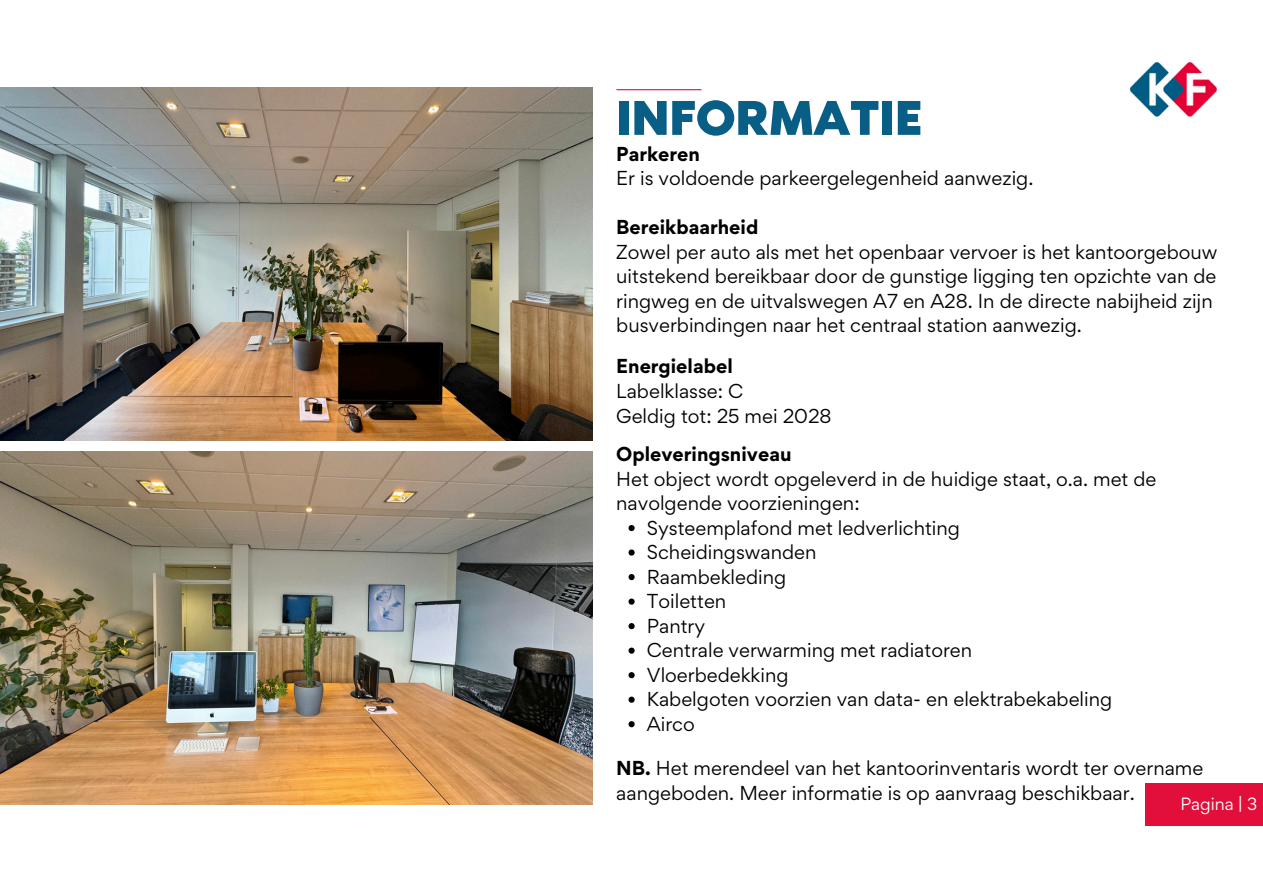
<style>
.page{position:relative;width:1263px;height:894px;background:#fff}
.page>*{position:absolute;margin:0;border:0;box-sizing:border-box;transform-origin:0 0}
.t1{font:61.35px "RTL Media Pro Medium";color:#095e86}
.t2{font:18px/24.5px "Gordita";color:#000}
.t3{font:15.75px "Gordita";color:#fff}
.s1{font-weight:700}
</style>
<div class="page">
<hr style="left:617px;top:89px;width:84px;height:1px;background:#e10f3a">
<img style="left:1130px;top:62px;width:87px;height:55px">
<div style="left:1146px;top:782px;width:117px;height:43px;background:#e10f3a"></div>
<img style="left:0;top:87px;width:593px;height:353px">
<img style="left:0;top:451px;width:593px;height:353px">
<svg style="left:628px;top:525px;width:7px;height:6px"></svg>
<svg style="left:628px;top:549px;width:7px;height:6px"></svg>
<svg style="left:628px;top:574px;width:7px;height:6px"></svg>
<svg style="left:628px;top:598px;width:7px;height:6px"></svg>
<svg style="left:628px;top:623px;width:7px;height:6px"></svg>
<svg style="left:628px;top:647px;width:7px;height:6px"></svg>
<svg style="left:628px;top:672px;width:7px;height:6px"></svg>
<svg style="left:628px;top:696px;width:7px;height:6px"></svg>
<svg style="left:628px;top:721px;width:7px;height:6px"></svg>
<p class="t1" style="left:616px;top:91px;width:308px">INFORMATIE</p>
<h2 class="t2" style="left:616px;top:141px;width:419px"><span class="s1">Parkeren<br></span>Er is voldoende parkeergelegenheid aanwezig.</h2>
<h2 class="t2" style="left:616px;top:215px;width:603px"><span class="s1">Bereikbaarheid<br></span>Zowel per auto als met het openbaar vervoer is het kantoorgebouw uitstekend bereikbaar door de gunstige ligging ten opzichte van de ringweg en de uitvalswegen A7 en A28. In de directe nabijheid zijn busverbindingen naar het centraal station aanwezig.</h2>
<h2 class="t2" style="left:616px;top:354px;width:217px"><span class="s1">Energielabel<br></span>Labelklasse: C<br>Geldig tot: 25 mei 2028</h2>
<p class="t2" style="left:616px;top:441px;width:542px"><span class="s1">Opleveringsniveau<br></span>Het object wordt opgeleverd in de huidige staat, o.a. met de navolgende voorzieningen:</p>
<p class="t2" style="left:647px;top:515px;width:315px">Systeemplafond met ledverlichting</p>
<p class="t2" style="left:647px;top:539px;width:171px">Scheidingswanden</p>
<p class="t2" style="left:647px;top:564px;width:141px">Raambekleding</p>
<p class="t2" style="left:647px;top:588px;width:81px">Toiletten</p>
<p class="t2" style="left:647px;top:613px;width:60px">Pantry</p>
<p class="t2" style="left:647px;top:637px;width:327px">Centrale verwarming met radiatoren</p>
<p class="t2" style="left:647px;top:662px;width:143px">Vloerbedekking</p>
<p class="t2" style="left:647px;top:686px;width:467px">Kabelgoten voorzien van data- en elektrabekabeling</p>
<h2 class="t2" style="left:647px;top:711px;width:49px">Airco</h2>
<p class="t2" style="left:616px;top:755px;width:589px"><span class="s1">NB.</span> Het merendeel van het kantoorinventaris wordt ter overname aangeboden. Meer informatie is op aanvraag beschikbaar.</p>
<h2 class="t3" style="left:1180px;top:793px;width:78px">Pagina | 3</h2>
</div>
